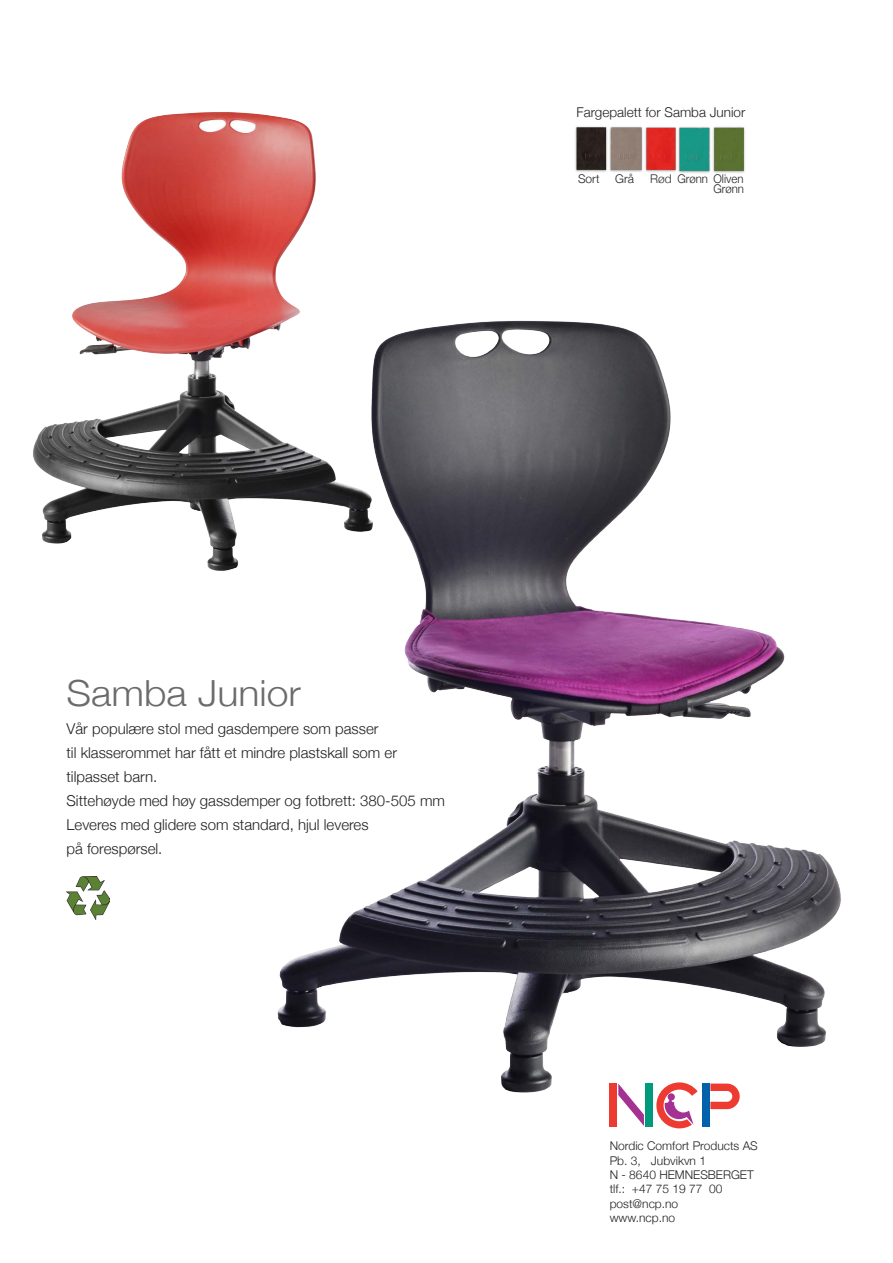
<style>
.page{position:relative;width:893px;height:1263px;background:#fff}
.page>*{position:absolute;margin:0;border:0;box-sizing:border-box;transform-origin:0 0}
.t1{font:300 36px "Helvetica Neue";color:#6b6b6e;scale:1.09 1}
.t2{font:300 15px "Helvetica Neue";color:#231f20}
.t3{font:300 13.5px "Helvetica Neue";color:#231f20}
.t4{font:300 12px "Helvetica Neue";color:#231f20}
.t5{font:300 12px "Helvetica Neue";color:#231f20;scale:.95 1}
.t6{font:300 12px "Helvetica Neue";color:#312f30}
</style>
<div class="page">
<img style="left:277px;top:320px;width:564px;height:807px">
<img style="left:33px;top:112px;width:354px;height:483px">
<img style="left:67px;top:876px;width:43px;height:43px">
<img style="left:575px;top:126px;width:170px;height:47px">
<svg style="left:618px;top:1083px;width:26px;height:43px"></svg>
<div style="left:610px;top:1083px;width:7px;height:44px;background:#ee3b32"></div>
<div style="left:645px;top:1083px;width:7px;height:44px;background:#009b7c"></div>
<svg style="left:656px;top:1082px;width:42px;height:46px"></svg>
<div style="left:702px;top:1083px;width:7px;height:44px;background:#0161aa"></div>
<svg style="left:710px;top:1083px;width:30px;height:26px"></svg>
<p class="t3" style="left:576px;top:102px;width:170px">Fargepalett for Samba Junior</p>
<p class="t4" style="left:578px;top:169px;width:23px">Sort</p>
<p class="t4" style="left:615px;top:169px;width:20px">Grå</p>
<p class="t6" style="left:650px;top:169px;width:23px">Rød</p>
<p class="t5" style="left:677px;top:169px;width:34px">Grønn</p>
<p class="t5" style="left:713px;top:169px;width:33px">Oliven</p>
<p class="t5" style="left:713px;top:179px;width:34px">Grønn</p>
<p class="t1" style="left:66px;top:664px;width:217px">Samba Junior</p>
<p class="t2" style="left:67px;top:716px;width:314px">Vår populære stol med gasdempere som passer</p>
<p class="t2" style="left:67px;top:740px;width:332px">til klasserommet har fått et mindre plastskall som er</p>
<p class="t2" style="left:67px;top:764px;width:92px">tilpasset barn.</p>
<p class="t2" style="left:67px;top:788px;width:380px">Sittehøyde med høy gassdemper og fotbrett: 380-505 mm</p>
<p class="t2" style="left:67px;top:812px;width:304px">Leveres med glidere som standard, hjul leveres</p>
<p class="t2" style="left:67px;top:836px;width:97px">på forespørsel.</p>
<p class="t4" style="left:610px;top:1136px;width:150px">Nordic Comfort Products AS</p>
<p class="t4" style="left:610px;top:1151px;width:98px">Pb. 3, Jubvikvn 1</p>
<p class="t4" style="left:610px;top:1165px;width:145px">N - 8640 HEMNESBERGET</p>
<p class="t4" style="left:610px;top:1179px;width:114px">tlf.: +47 75 19 77 00</p>
<p class="t4" style="left:610px;top:1194px;width:70px">post@ncp.no</p>
<p class="t4" style="left:610px;top:1208px;width:67px">www.ncp.no</p>
</div>
